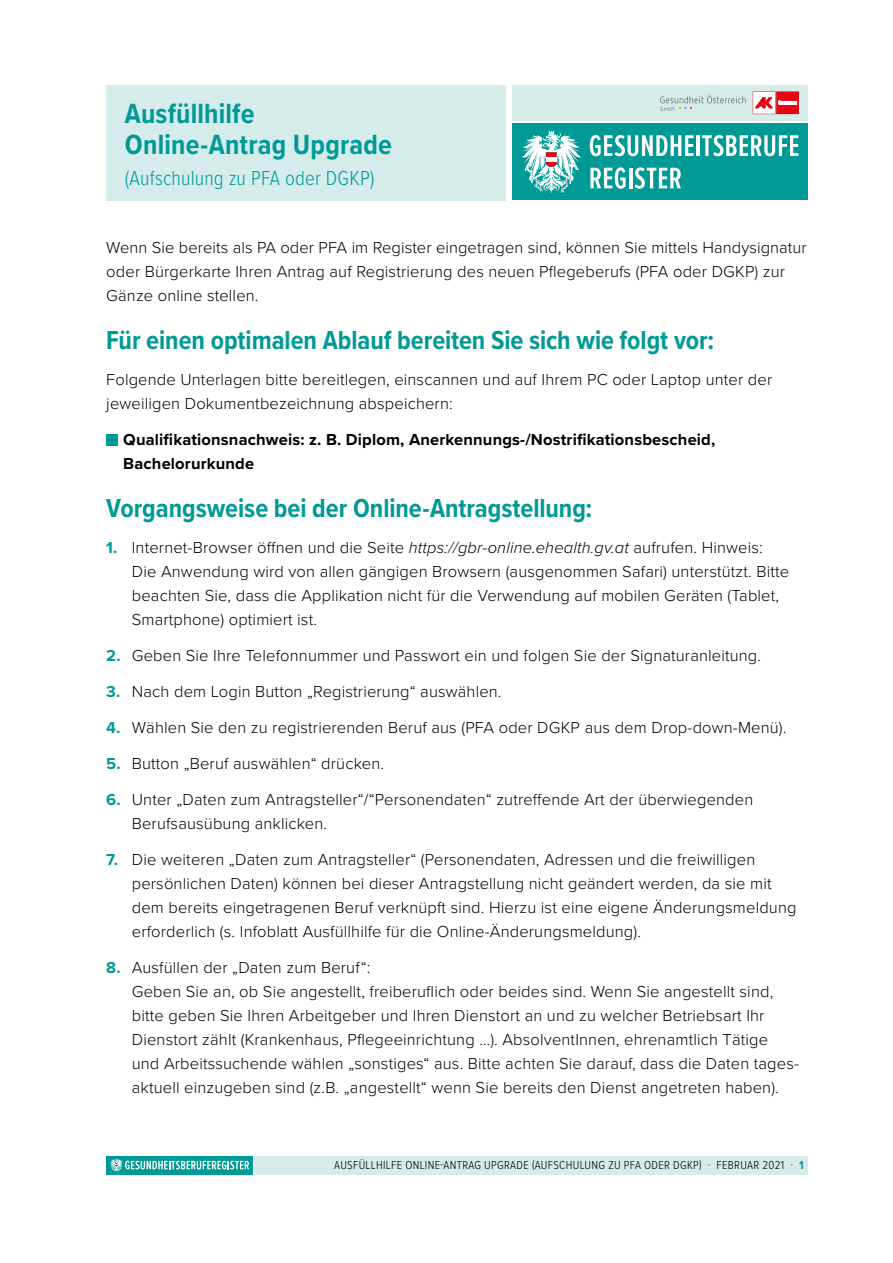
<style>
.page{position:relative;width:893px;height:1263px;background:#fff}
.page>*{position:absolute;margin:0;border:0;box-sizing:border-box;transform-origin:0 0}
.t1{font:700 28.8px/31.5px "Proxima Nova Cond";letter-spacing:.005em;color:#009a96}
.Headline_oben{font:700 27px "Proxima Nova Cond";letter-spacing:-.005em;color:#009a96}
.Copy_11_16{font:700 27px "Proxima Nova Cond";color:#009a96}
.t2{font:300 21px "Proxima Nova Cond";letter-spacing:.005em;color:#009a96}
.Copy_11_16-2{font:300 16.5px/24px "Proxima Nova";letter-spacing:.01em;color:#000}
.Copy_11_16-3{font:700 16.5px/24px "Proxima Nova";letter-spacing:.01em;color:#000}
.t3{font:300 12px "Proxima Nova Cond";letter-spacing:.025em;color:#000}
.s1{font-weight:700;color:#009a96}
.s2{font-style:italic}
</style>
<div class="page">
<div style="left:106px;top:1156px;width:147px;height:18px;background:#009a96"></div>
<svg style="left:110px;top:1158px;width:139px;height:14px"></svg>
<div style="left:254px;top:1156px;width:554px;height:18px;background:#d5eceb"></div>
<div style="left:106px;top:434px;width:11px;height:11px;background:#009a96"></div>
<div style="left:106px;top:85px;width:399px;height:115px;background:#d5eceb"></div>
<div style="left:513px;top:124px;width:295px;height:76px;background:#009a96"></div>
<svg style="left:522px;top:131px;width:59px;height:62px"></svg>
<svg style="left:590px;top:135px;width:103px;height:21px"></svg>
<hr style="left:696px;top:135px;width:4px;height:21px;background:#fff">
<svg style="left:702px;top:135px;width:96px;height:21px"></svg>
<svg style="left:590px;top:167px;width:36px;height:22px"></svg>
<hr style="left:629px;top:168px;width:3px;height:20px;background:#fff">
<svg style="left:635px;top:167px;width:46px;height:22px"></svg>
<div style="left:513px;top:85px;width:295px;height:36px;background:#d5eceb"></div>
<svg style="left:660px;top:95px;width:86px;height:16px"></svg>
<div style="left:777px;top:92px;width:21px;height:22px;background:#e30613"></div>
<div style="left:754px;top:92px;width:20px;height:21px;background:#fff"></div>
<svg style="left:755px;top:97px;width:42px;height:12px"></svg>
<p class="t1" style="left:125px;top:97px;width:269px">Ausfüllhilfe<br>Online-Antrag Upgrade</p>
<p class="t2" style="left:125px;top:163px;width:251px">(Aufschulung zu PFA oder DGKP)</p>
<p class="Copy_11_16-2" style="left:106px;top:235px;width:702px">Wenn Sie bereits als PA oder PFA im Register eingetragen sind, können Sie mittels Handysignatur oder Bürgerkarte Ihren Antrag auf Registrierung des neuen Pflegeberufs (PFA oder DGKP) zur<br>Gänze online stellen.</p>
<p class="Headline_oben" style="left:106px;top:320px;width:610px">Für einen optimalen Ablauf bereiten Sie sich wie folgt vor:</p>
<p class="Copy_11_16-2" style="left:106px;top:367px;width:667px">Folgende Unterlagen bitte bereitlegen, einscannen und auf Ihrem PC oder Laptop unter der jeweiligen Dokumentbezeichnung abspeichern:</p>
<p class="Copy_11_16-3" style="left:123px;top:427px;width:593px">Qualifikationsnachweis: z. B. Diplom, Anerkennungs-/Nostrifikationsbescheid,<br>Bachelorurkunde</p>
<p class="Copy_11_16" style="left:106px;top:488px;width:488px">Vorgangsweise bei der Online-Antragstellung:</p>
<p class="Copy_11_16-2" style="left:132px;top:535px;width:659px;text-indent:-26px"><span class="s1">1.</span> Internet-Browser öffnen und die Seite <span class="s2">https://gbr-online.ehealth.gv.at</span> aufrufen. Hinweis:<br>Die Anwendung wird von allen gängigen Browsern (ausgenommen Safari) unterstützt. Bitte beachten Sie, dass die Applikation nicht für die Verwendung auf mobilen Geräten (Tablet, Smartphone) optimiert ist.</p>
<p class="Copy_11_16-2" style="left:106px;top:643px;width:656px"><span class="s1">2.</span> Geben Sie Ihre Telefonnummer und Passwort ein und folgen Sie der Signaturanleitung.</p>
<p class="Copy_11_16-2" style="left:106px;top:679px;width:397px"><span class="s1">3.</span> Nach dem Login Button „Registrierung“ auswählen.</p>
<p class="Copy_11_16-2" style="left:106px;top:715px;width:682px"><span class="s1">4.</span> Wählen Sie den zu registrierenden Beruf aus (PFA oder DGKP aus dem Drop-down-Menü).</p>
<p class="Copy_11_16-2" style="left:106px;top:751px;width:279px"><span class="s1">5.</span> Button „Beruf auswählen“ drücken.</p>
<p class="Copy_11_16-2" style="left:132px;top:787px;width:623px;text-indent:-26px"><span class="s1">6.</span> Unter „Daten zum Antragsteller“/“Personendaten“ zutreffende Art der überwiegenden<br>Berufsausübung anklicken.</p>
<p class="Copy_11_16-2" style="left:132px;top:847px;width:666px;text-indent:-26px"><span class="s1">7.</span> Die weiteren „Daten zum Antragsteller“ (Personendaten, Adressen und die freiwilligen persönlichen Daten) können bei dieser Antragstellung nicht geändert werden, da sie mit dem bereits eingetragenen Beruf verknüpft sind. Hierzu ist eine eigene Änderungsmeldung erforderlich (s. Infoblatt Ausfüllhilfe für die Online-Änderungsmeldung).</p>
<p class="Copy_11_16-2" style="left:132px;top:955px;width:669px;text-indent:-26px"><span class="s1">8.</span> Ausfüllen der „Daten zum Beruf“:<br>Geben Sie an, ob Sie angestellt, freiberuflich oder beides sind. Wenn Sie angestellt sind, bitte geben Sie Ihren Arbeitgeber und Ihren Dienstort an und zu welcher Betriebsart Ihr Dienstort zählt (Krankenhaus, Pflegeeinrichtung …). AbsolventInnen, ehrenamtlich Tätige und Arbeitssuchende wählen „sonstiges“ aus. Bitte achten Sie darauf, dass die Daten tages&shy;aktuell einzugeben sind (z.B. „angestellt“ wenn Sie bereits den Dienst angetreten haben).</p>
<p class="t3" style="left:334px;top:1156px;width:471px">AUSFÜLLHILFE ONLINE-ANTRAG UPGRADE (AUFSCHULUNG ZU PFA ODER DGKP) · FEBRUAR 2021 · <span class="s1">1</span></p>
</div>
